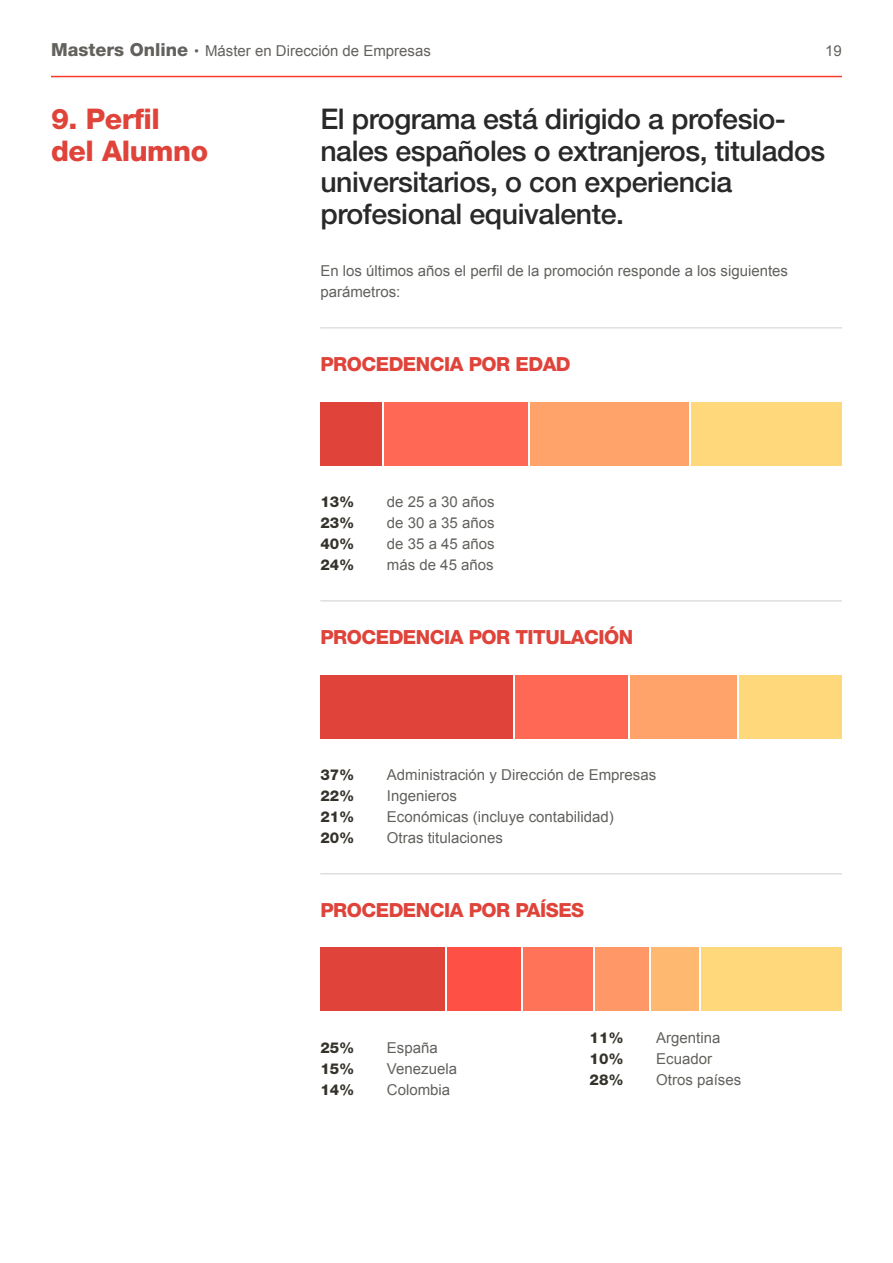
<style>
.page{position:relative;width:893px;height:1263px;background:#fff}
.page>*{position:absolute;margin:0;border:0;box-sizing:border-box;transform-origin:0 0}
.t1{font:500 28.5px/31.5px "Helvetica Neue LT Std";letter-spacing:-.015em;color:#292929}
.t2{font:800 28.5px/31.5px "Helvetica Neue LT Std";letter-spacing:-.015em;color:#df433a}
.t3{font:800 19.5px "Helvetica Neue LT Std";letter-spacing:-.025em;color:#df433a}
.t4{font:15px/21px "Arial";color:#62615d}
.t5{font:800 15px/21px "Helvetica Neue LT Std";letter-spacing:-.005em;color:#34322b;text-align:justify}
.s1{font-family:"Helvetica Neue LT Std";font-weight:800;font-size:18px}
</style>
<div class="page">
<hr style="left:51px;top:76px;width:791px;height:1px;background:#f83a2b">
<hr style="left:320px;top:327px;width:522px;height:2px;background:#dedfe0">
<hr style="left:320px;top:600px;width:522px;height:2px;background:#dedfe0">
<hr style="left:320px;top:873px;width:522px;height:1px;background:#dedfe0">
<div style="left:320px;top:402px;width:63px;height:63px;background:#df433a"></div>
<div style="left:383px;top:402px;width:146px;height:63px;background:#ff6854"></div>
<div style="left:529px;top:402px;width:162px;height:63px;background:#ffa36a"></div>
<div style="left:691px;top:402px;width:151px;height:63px;background:#ffd87b"></div>
<hr style="left:382px;top:402px;width:2px;height:63px;background:#fff">
<hr style="left:529px;top:402px;width:1px;height:63px;background:#fff">
<hr style="left:690px;top:402px;width:1px;height:63px;background:#fff">
<div style="left:320px;top:675px;width:193px;height:63px;background:#df433a"></div>
<div style="left:513px;top:675px;width:115px;height:63px;background:#ff6854"></div>
<div style="left:628px;top:675px;width:110px;height:63px;background:#ffa36a"></div>
<div style="left:738px;top:675px;width:104px;height:63px;background:#ffd87b"></div>
<hr style="left:513px;top:675px;width:1px;height:63px;background:#fff">
<hr style="left:628px;top:675px;width:1px;height:63px;background:#fff">
<hr style="left:737px;top:675px;width:1px;height:63px;background:#fff">
<div style="left:320px;top:947px;width:127px;height:64px;background:#df433a"></div>
<div style="left:447px;top:947px;width:76px;height:64px;background:#ff5046"></div>
<div style="left:594px;top:947px;width:55px;height:64px;background:#ff9767"></div>
<div style="left:649px;top:947px;width:51px;height:64px;background:#ffb86f"></div>
<div style="left:700px;top:947px;width:142px;height:64px;background:#ffd87b"></div>
<div style="left:523px;top:947px;width:71px;height:64px;background:#ff7459"></div>
<hr style="left:445px;top:947px;width:2px;height:64px;background:#fff">
<hr style="left:521px;top:947px;width:2px;height:64px;background:#fff">
<hr style="left:593px;top:947px;width:2px;height:64px;background:#fff">
<hr style="left:649px;top:947px;width:2px;height:64px;background:#fff">
<hr style="left:700px;top:947px;width:1px;height:64px;background:#fff">
<p class="t4" style="left:51px;top:40px;width:381px"><span class="s1">Masters Online ·</span> Máster en Dirección de Empresas</p>
<p class="t4" style="left:825px;top:40px;width:18px">19</p>
<h1 class="t2" style="left:51px;top:103px;width:159px">9. Perfil<br>del Alumno</h1>
<h1 class="t1" style="left:320px;top:103px;width:507px">El programa está dirigido a profesio&shy;nales españoles o extranjeros, titulados universitarios, o con experiencia profesional equivalente.</h1>
<p class="t4" style="left:320px;top:260px;width:469px">En los últimos años el perfil de la promoción responde a los siguientes parámetros:</p>
<h2 class="t3" style="left:320px;top:352px;width:252px">PROCEDENCIA POR EDAD</h2>
<p class="t5" style="left:320px;top:491px;width:36px">13% 23% 40% 24%</p>
<p class="t4" style="left:387px;top:491px;width:109px">de 25 a 30 años de 30 a 35 años de 35 a 45 años más de 45 años</p>
<h2 class="t3" style="left:320px;top:625px;width:314px">PROCEDENCIA POR TITULACIÓN</h2>
<p class="t5" style="left:320px;top:764px;width:36px;text-align:left">37%<br>22%<br>21%<br>20%</p>
<p class="t4" style="left:387px;top:764px;width:271px">Administración y Dirección de Empresas<br>Ingenieros<br>Económicas (incluye contabilidad)<br>Otras titulaciones</p>
<h2 class="t3" style="left:320px;top:898px;width:265px">PROCEDENCIA POR PAÍSES</h2>
<p class="t5" style="left:320px;top:1037px;width:36px">25% 15% 14%</p>
<p class="t5" style="left:590px;top:1027px;width:36px">11% 10% 28%</p>
<p class="t4" style="left:387px;top:1037px;width:72px">España<br>Venezuela<br>Colombia</p>
<p class="t4" style="left:656px;top:1027px;width:87px">Argentina<br>Ecuador<br>Otros países</p>
</div>
